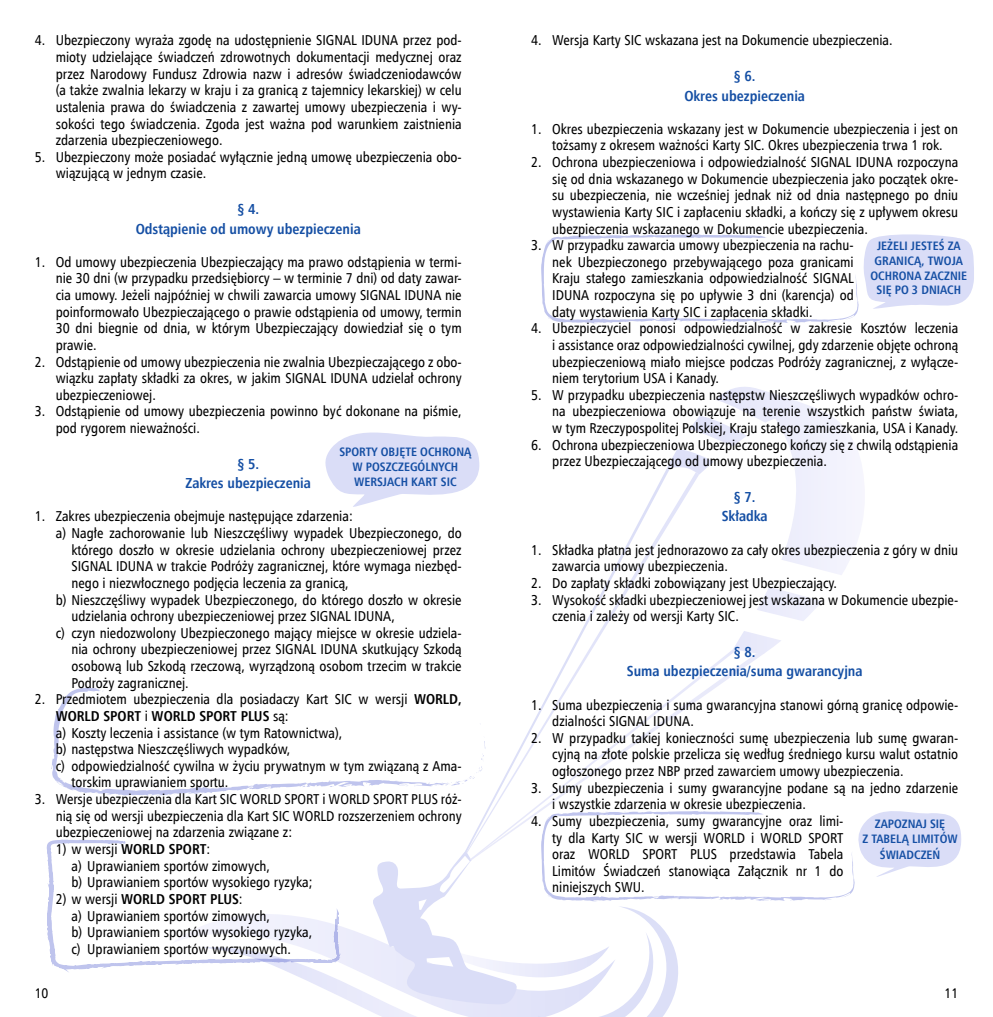
<style>
.page{position:relative;width:993px;height:1017px;background:#fff}
.page>*{position:absolute;margin:0;border:0;box-sizing:border-box;transform-origin:0 0}
.t1{font:700 14.53px/19.2px "Humnst 777 Cn EU";color:#154fa4;text-align:center}
.t2{font:14.35px/16.6px "Humnst 777 Cn EU";color:#000;text-align:justify}
.t3{font:700 14.35px "Humnst 777 Cn EU";color:#000}
.t4{font:14px "Humnst 777 Cn EU";color:#000}
.t5{font:700 12.25px/14.7px "Humnst 777 Cn EU";color:#154fa4;text-align:center}
.s1{font-weight:700}
.s2{font-weight:400}
</style>
<div class="page">
<svg style="left:667px;top:387px;width:188px;height:266px"></svg>
<svg style="left:699px;top:649px;width:37px;height:50px"></svg>
<svg style="left:670px;top:472px;width:29px;height:248px"></svg>
<svg style="left:526px;top:468px;width:144px;height:268px"></svg>
<svg style="left:325px;top:432px;width:154px;height:75px"></svg>
<svg style="left:53px;top:687px;width:47px;height:49px"></svg>
<svg style="left:541px;top:234px;width:432px;height:89px"></svg>
<svg style="left:46px;top:736px;width:915px;height:281px"></svg>
<p class="t2" style="left:56px;top:32px;width:407px;text-indent:-21px">4. Ubezpieczony wyraża zgodę na udostępnienie SIGNAL IDUNA przez pod&shy;mioty udzielające świadczeń zdrowotnych dokumentacji medycznej oraz przez Narodowy Fundusz Zdrowia nazw i adresów świadczeniodawców (a także zwalnia lekarzy w kraju i za granicą z tajemnicy lekarskiej) w celu ustalenia prawa do świadczenia z zawartej umowy ubezpieczenia i wy&shy;sokości tego świadczenia. Zgoda jest ważna pod warunkiem zaistnienia zdarzenia ubezpieczeniowego.</p>
<p class="t2" style="left:56px;top:148px;width:407px;text-indent:-21px">5. Ubezpieczony może posiadać wyłącznie jedną umowę ubezpieczenia obo&shy;wiązującą w jednym czasie.</p>
<p class="t1" style="left:136px;top:200px;width:226px">§ 4.<br>Odstąpienie od umowy ubezpieczenia</p>
<p class="t2" style="left:56px;top:253px;width:407px;text-indent:-21px">1. Od umowy ubezpieczenia Ubezpieczający ma prawo odstąpienia w termi&shy;nie 30 dni (w przypadku przedsiębiorcy – w terminie 7 dni) od daty zawar&shy;cia umowy. Jeżeli najpóźniej w chwili zawarcia umowy SIGNAL IDUNA nie poinformowało Ubezpieczającego o prawie odstąpienia od umowy, termin 30 dni biegnie od dnia, w którym Ubezpieczający dowiedział się o tym prawie.</p>
<p class="t2" style="left:56px;top:353px;width:407px;text-indent:-21px">2. Odstąpienie od umowy ubezpieczenia nie zwalnia Ubezpieczającego z obo&shy;wiązku zapłaty składki za okres, w jakim SIGNAL IDUNA udzielał ochrony ubezpieczeniowej.</p>
<p class="t2" style="left:56px;top:403px;width:407px;text-indent:-21px">3. Odstąpienie od umowy ubezpieczenia powinno być dokonane na piśmie, pod rygorem nieważności.</p>
<p class="t1" style="left:185px;top:454px;width:127px">§ 5.<br>Zakres ubezpieczenia</p>
<p class="t2" style="left:35px;top:508px;width:319px">1. Zakres ubezpieczenia obejmuje następujące zdarzenia:</p>
<p class="t2" style="left:56px;top:525px;width:407px">a) Nagłe zachorowanie lub Nieszczęśliwy wypadek Ubezpieczonego, do</p>
<p class="t2" style="left:71px;top:541px;width:391px">którego doszło w okresie udzielania ochrony ubezpieczeniowej przez</p>
<p class="t2" style="left:71px;top:558px;width:391px">SIGNAL IDUNA w trakcie Podróży zagranicznej, które wymaga niezbęd-</p>
<p class="t2" style="left:71px;top:575px;width:279px">nego i niezwłocznego podjęcia leczenia za granicą,</p>
<p class="t2" style="left:56px;top:591px;width:407px">b) Nieszczęśliwy wypadek Ubezpieczonego, do którego doszło w okresie</p>
<p class="t2" style="left:71px;top:608px;width:325px">udzielania ochrony ubezpieczeniowej przez SIGNAL IDUNA,</p>
<p class="t2" style="left:56px;top:624px;width:407px">c) czyn niedozwolony Ubezpieczonego mający miejsce w okresie udziela-</p>
<p class="t2" style="left:71px;top:641px;width:391px">nia ochrony ubezpieczeniowej przez SIGNAL IDUNA skutkujący Szkodą</p>
<p class="t2" style="left:71px;top:658px;width:391px">osobową lub Szkodą rzeczową, wyrządzoną osobom trzecim w trakcie</p>
<p class="t2" style="left:71px;top:674px;width:119px">Podroży zagranicznej.</p>
<p class="t2" style="left:35px;top:691px;width:428px">2. Przedmiotem ubezpieczenia dla posiadaczy Kart SIC w wersji <span class="s1">WORLD,</span></p>
<p class="t3" style="left:56px;top:707px;width:234px">WORLD SPORT <span class="s2">i</span> WORLD SPORT PLUS <span class="s2">są:</span></p>
<p class="t2" style="left:56px;top:724px;width:288px">a) Koszty leczenia i assistance (w tym Ratownictwa),</p>
<p class="t2" style="left:56px;top:741px;width:236px">b) następstwa Nieszczęśliwych wypadków,</p>
<p class="t2" style="left:56px;top:757px;width:407px">c) odpowiedzialność cywilna w życiu prywatnym w tym związaną z Ama-</p>
<p class="t2" style="left:71px;top:774px;width:158px">torskim uprawianiem sportu.</p>
<p class="t2" style="left:56px;top:791px;width:407px;text-indent:-21px">3. Wersje ubezpieczenia dla Kart SIC WORLD SPORT i WORLD SPORT PLUS róż&shy;nią się od wersji ubezpieczenia dla Kart SIC WORLD rozszerzeniem ochrony ubezpieczeniowej na zdarzenia związane z:</p>
<p class="t2" style="left:71px;top:841px;width:242px;text-align:left;text-indent:-16px">1) w wersji <span class="s1">WORLD SPORT</span>:<br>a) Uprawianiem sportów zimowych,<br>b) Uprawianiem sportów wysokiego ryzyka;</p>
<p class="t2" style="left:71px;top:890px;width:242px;text-align:left;text-indent:-16px">2) w wersji <span class="s1">WORLD SPORT PLUS</span>:<br>a) Uprawianiem sportów zimowych,<br>b) Uprawianiem sportów wysokiego ryzyka, c) Uprawianiem sportów wyczynowych.</p>
<p class="t5" style="left:339px;top:445px;width:133px">SPORTY OBJĘTE OCHRONĄ<br>W POSZCZEGÓLNYCH<br>WERSJACH KART SIC</p>
<p class="t2" style="left:531px;top:32px;width:363px">4. Wersja Karty SIC wskazana jest na Dokumencie ubezpieczenia.</p>
<p class="t1" style="left:684px;top:67px;width:122px">§ 6.<br>Okres ubezpieczenia</p>
<p class="t2" style="left:531px;top:120px;width:428px;text-align:center">1. Okres ubezpieczenia wskazany jest w Dokumencie ubezpieczenia i jest on tożsamy z okresem ważności Karty SIC. Okres ubezpieczenia trwa 1 rok.</p>
<p class="t2" style="left:552px;top:154px;width:407px;text-indent:-21px">2. Ochrona ubezpieczeniowa i odpowiedzialność SIGNAL IDUNA rozpoczyna się od dnia wskazanego w Dokumencie ubezpieczenia jako początek okre&shy;su ubezpieczenia, nie wcześniej jednak niż od dnia następnego po dniu wystawienia Karty SIC i zapłaceniu składki, a kończy się z upływem okresu ubezpieczenia wskazanego w Dokumencie ubezpieczenia.</p>
<p class="t2" style="left:552px;top:237px;width:303px;text-indent:-21px">3. W przypadku zawarcia umowy ubezpieczenia na rachu&shy;nek Ubezpieczonego przebywającego poza granicami Kraju stałego zamieszkania odpowiedzialność SIGNAL IDUNA rozpoczyna się po upływie 3 dni (karencja) od daty wystawienia Karty SIC i zapłacenia składki.</p>
<p class="t2" style="left:552px;top:320px;width:407px;text-indent:-21px">4. Ubezpieczyciel ponosi odpowiedzialność w zakresie Kosztów leczenia i assistance oraz odpowiedzialności cywilnej, gdy zdarzenie objęte ochroną ubezpieczeniową miało miejsce podczas Podróży zagranicznej, z wyłącze&shy;niem terytorium USA i Kanady.</p>
<p class="t2" style="left:552px;top:386px;width:407px;text-indent:-21px">5. W przypadku ubezpieczenia następstw Nieszczęśliwych wypadków ochro&shy;na ubezpieczeniowa obowiązuje na terenie wszystkich państw świata, w tym Rzeczypospolitej Polskiej, Kraju stałego zamieszkania, USA i Kanady.</p>
<p class="t2" style="left:552px;top:436px;width:407px;text-indent:-21px">6. Ochrona ubezpieczeniowa Ubezpieczonego kończy się z chwilą odstąpienia przez Ubezpieczającego od umowy ubezpieczenia.</p>
<p class="t1" style="left:721px;top:487px;width:48px">§ 7.<br>Składka</p>
<p class="t2" style="left:552px;top:541px;width:407px;text-indent:-21px">1. Składka płatna jest jednorazowo za cały okres ubezpieczenia z góry w dniu zawarcia umowy ubezpieczenia.</p>
<p class="t2" style="left:531px;top:575px;width:307px">2. Do zapłaty składki zobowiązany jest Ubezpieczający.</p>
<p class="t2" style="left:552px;top:591px;width:407px;text-indent:-21px">3. Wysokość składki ubezpieczeniowej jest wskazana w Dokumencie ubezpie&shy;czenia i zależy od wersji Karty SIC.</p>
<p class="t1" style="left:626px;top:642px;width:237px">§ 8.<br>Suma ubezpieczenia/suma gwarancyjna</p>
<p class="t2" style="left:552px;top:696px;width:407px;text-indent:-21px">1. Suma ubezpieczenia i suma gwarancyjna stanowi górną granicę odpowie&shy;dzialności SIGNAL IDUNA.</p>
<p class="t2" style="left:552px;top:729px;width:407px;text-indent:-21px">2. W przypadku takiej konieczności sumę ubezpieczenia lub sumę gwaran&shy;cyjną na złote polskie przelicza się według średniego kursu walut ostatnio ogłoszonego przez NBP przed zawarciem umowy ubezpieczenia.</p>
<p class="t2" style="left:552px;top:779px;width:407px;text-indent:-21px">3. Sumy ubezpieczenia i sumy gwarancyjne podane są na jedno zdarzenie i wszystkie zdarzenia w okresie ubezpieczenia.</p>
<p class="t2" style="left:552px;top:813px;width:292px;text-indent:-21px">4. Sumy ubezpieczenia, sumy gwarancyjne oraz limi&shy;ty dla Karty SIC w wersji WORLD i WORLD SPORT oraz WORLD SPORT PLUS przedstawia Tabela Limitów Świadczeń stanowiąca Załącznik nr 1 do niniejszych SWU.</p>
<p class="t5" style="left:870px;top:239px;width:98px">JEŻELI JESTEŚ ZA<br>GRANICĄ, TWOJA<br>OCHRONA ZACZNIE<br>SIĘ PO 3 DNIACH</p>
<p class="t5" style="left:862px;top:815px;width:97px;line-height:15.8px">ZAPOZNAJ SIĘ<br>Z TABELĄ LIMITÓW<br>ŚWIADCZEŃ</p>
<p class="t4" style="left:35px;top:984px;width:15px">10</p>
<p class="t4" style="left:944px;top:984px;width:15px">11</p>
</div>
